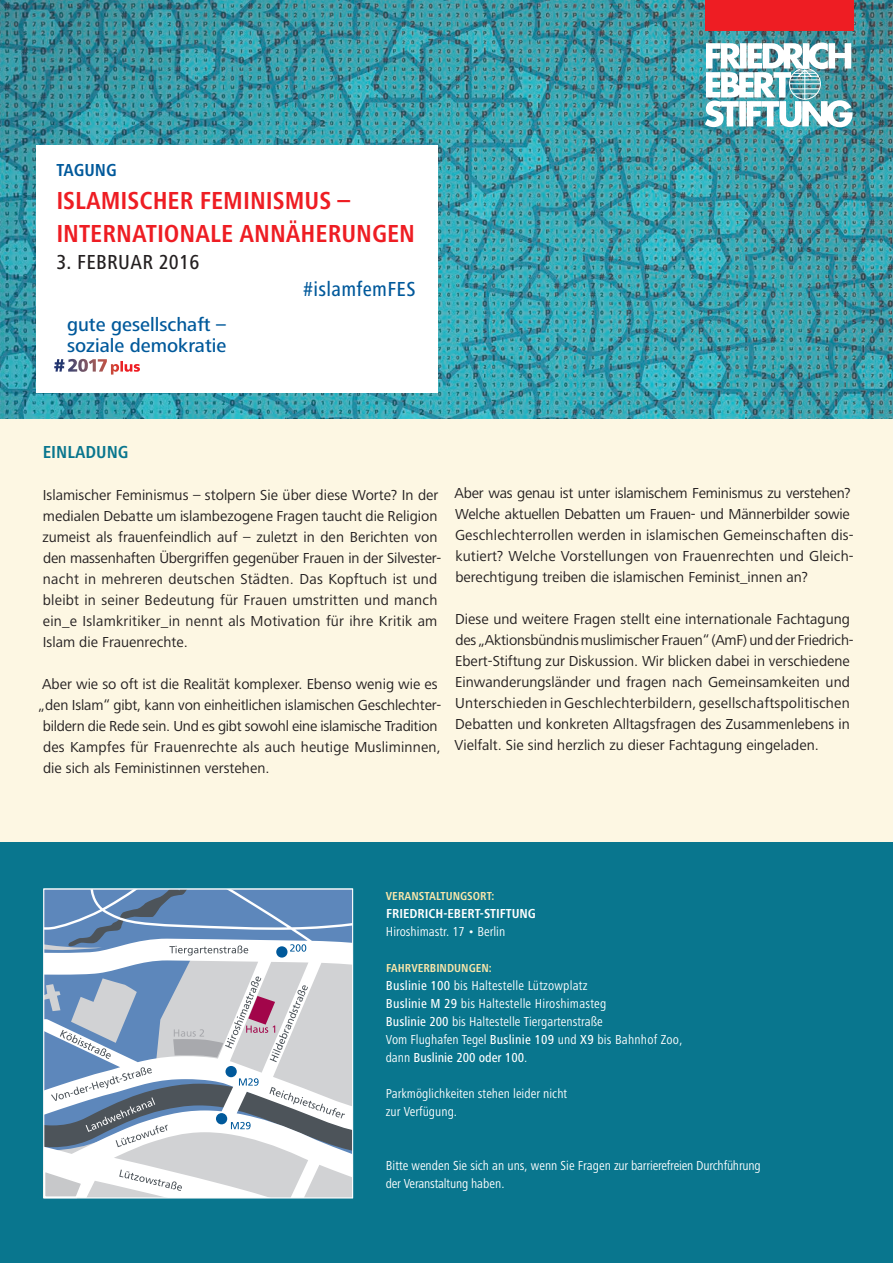
<style>
.page{position:relative;width:893px;height:1263px;background:#fff}
.page>*{position:absolute;margin:0;border:0;box-sizing:border-box;transform-origin:0 0}
.t1{font:700 condensed 25.5px/33px "Frutiger Next LT";color:#ee1d23}
.t2{font:500 condensed 21px "Frutiger Next LT";letter-spacing:.015em;color:#231f20}
.t3{font:500 condensed 21px "Frutiger Next LT";letter-spacing:.015em;color:#00599b}
.t4{font:500 19.5px/21px "Frutiger Next LT";color:#00599b}
.t5{font:700 condensed 18px "Frutiger Next LT";color:#09768e}
.t6{font:700 condensed 18px "Frutiger Next LT";color:#00599b}
.t7{font:15px/21px "Frutiger Next LT";color:#231f20}
.t8{font:condensed 13.5px/18px "Frutiger Next LT";color:#fff}
.t9{font:700 condensed 13.5px "Frutiger Next LT";color:#fff}
.t10{font:700 condensed 12px "Frutiger Next LT";color:#fbe7aa}
.s1{font-weight:500}
</style>
<div class="page">
<img style="left:0;top:0;width:893px;height:420px">
<div style="left:0;top:420px;width:893px;height:843px;background:#fdf7e3"></div>
<div style="left:0;top:842px;width:893px;height:421px;background:#09768e"></div>
<div style="left:705px;top:0;width:149px;height:31px;background:#ee1d23"></div>
<div style="left:36px;top:146px;width:402px;height:247px;background:#fff"></div>
<img style="left:54px;top:359px;width:53px;height:13px">
<img style="left:111px;top:361px;width:29px;height:14px">
<svg style="left:43px;top:888px;width:310px;height:311px;background:#b1bdcd"></svg>
<svg style="left:43px;top:1164px;width:46px;height:35px;background:#e5e7e8"></svg>
<img style="left:705px;top:43px;width:148px;height:84px">
<p class="t6" style="left:56px;top:160px;width:62px">TAGUNG</p>
<h1 class="t1" style="left:56px;top:184px;width:360px">ISLAMISCHER FEMINISMUS –<br>INTERNATIONALE ANNÄHERUNGEN</h1>
<h2 class="t2" style="left:56px;top:250px;width:145px">3. FEBRUAR 2016</h2>
<h2 class="t3" style="left:303px;top:277px;width:114px">#islamfemFES</h2>
<h3 class="t4" style="left:67px;top:314px;width:161px">gute gesellschaft – soziale demokratie</h3>
<p class="t5" style="left:43px;top:442px;width:87px">EINLADUNG</p>
<p class="t7" style="left:42px;top:485px;width:400px">Islamischer Feminismus – stolpern Sie über diese Worte? In der medialen Debatte um islambezogene Fragen taucht die Religion zumeist als frauenfeindlich auf – zuletzt in den Berichten von den massenhaften Übergriffen gegenüber Frauen in der Silvester&shy;nacht in mehreren deutschen Städten. Das Kopftuch ist und bleibt in seiner Bedeutung für Frauen umstritten und manch ein_e Islamkritiker_in nennt als Motivation für ihre Kritik am Islam die Frauenrechte.</p>
<p class="t7" style="left:39px;top:674px;width:404px">Aber wie so oft ist die Realität komplexer. Ebenso wenig wie es „den Islam“ gibt, kann von einheitlichen islamischen Geschlechter&shy;bildern die Rede sein. Und es gibt sowohl eine islamische Tradition des Kampfes für Frauenrechte als auch heutige Musliminnen, die sich als Feministinnen verstehen.</p>
<p class="t7" style="left:455px;top:482px;width:401px">Aber was genau ist unter islamischem Feminismus zu verstehen?<br>Welche aktuellen Debatten um Frauen- und Männerbilder sowie Geschlechterrollen werden in islamischen Gemeinschaften dis&shy;kutiert? Welche Vorstellungen von Frauenrechten und Gleich&shy;berechtigung treiben die islamischen Feminist_innen an?</p>
<p class="t7" style="left:455px;top:608px;width:401px">Diese und weitere Fragen stellt eine internationale Fachtagung des „Aktionsbündnis muslimischer Frauen“ (AmF) und der Friedrich-Ebert-Stiftung zur Diskussion. Wir blicken dabei in verschiedene Einwanderungsländer und fragen nach Gemeinsamkeiten und Unterschieden in Geschlechterbildern, gesellschaftspolitischen Debatten und konkreten Alltagsfragen des Zusammenlebens in Vielfalt. Sie sind herzlich zu dieser Fachtagung eingeladen.</p>
<p class="t10" style="left:386px;top:889px;width:110px">VERANSTALTUNGSORT:</p>
<p class="t9" style="left:386px;top:906px;width:151px">FRIEDRICH-EBERT-STIFTUNG</p>
<p class="t8" style="left:386px;top:923px;width:121px">Hiroshimastr. 17 • Berlin</p>
<p class="t10" style="left:386px;top:961px;width:107px">FAHRVERBINDUNGEN:</p>
<p class="t8" style="left:386px;top:977px;width:298px"><span class="s1">Buslinie 100</span> bis Haltestelle Lützowplatz<br><span class="s1">Buslinie M 29</span> bis Haltestelle Hiroshimasteg<br><span class="s1">Buslinie 200</span> bis Haltestelle Tiergartenstraße<br>Vom Flughafen Tegel <span class="s1">Buslinie 109</span> und <span class="s1">X9</span> bis Bahnhof Zoo, dann <span class="s1">Buslinie 200 oder 100</span>.</p>
<p class="t8" style="left:386px;top:1085px;width:183px">Parkmöglichkeiten stehen leider nicht zur Verfügung.</p>
<p class="t8" style="left:386px;top:1157px;width:377px">Bitte wenden Sie sich an uns, wenn Sie Fragen zur barrierefreien Durchführung der Veranstaltung haben.</p>
</div>
